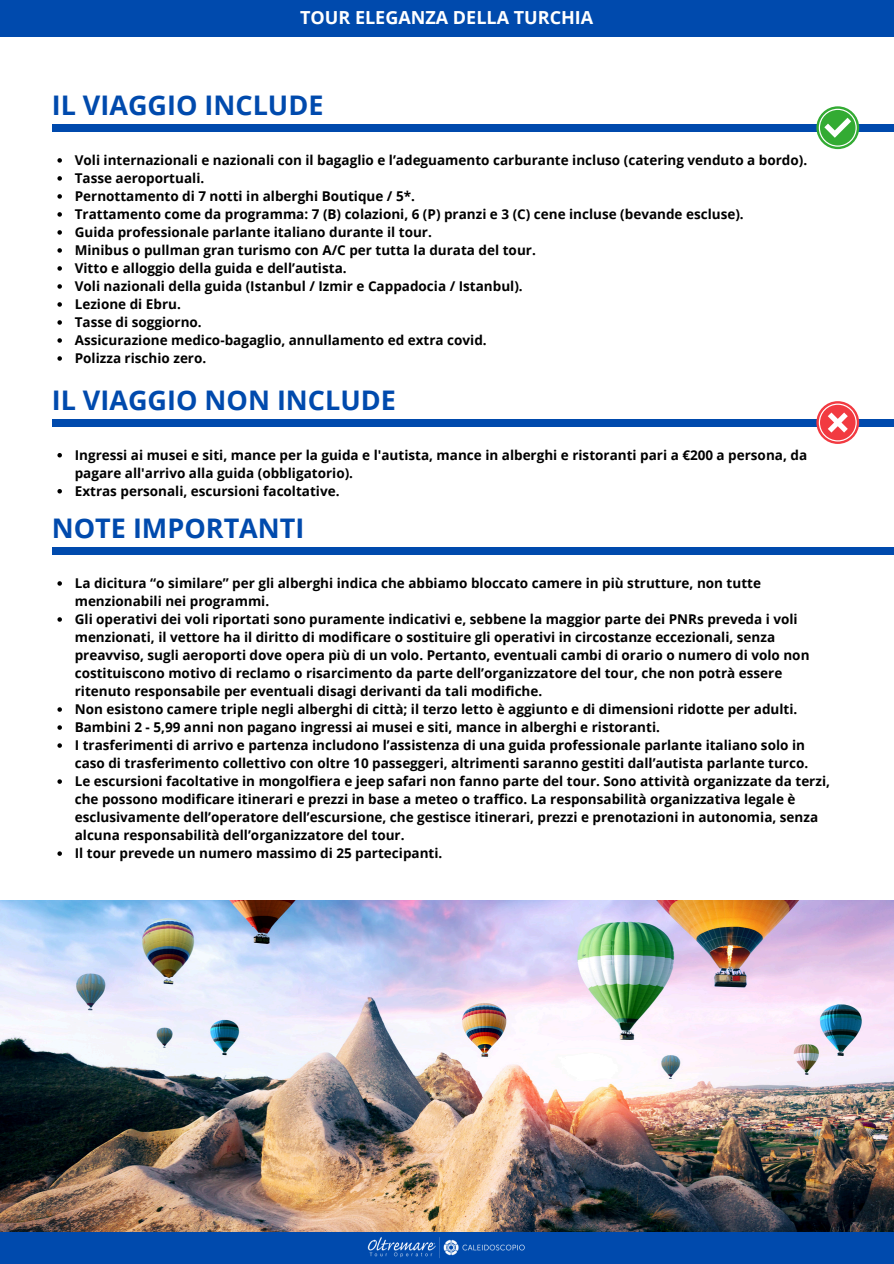
<style>
.page{position:relative;width:894px;height:1264px;background:#fff}
.page>*{position:absolute;margin:0;border:0;box-sizing:border-box;transform-origin:0 0}
.t1{font:700 27px "Open Sans";color:#004aad}
.t2{font:700 18px "Open Sans";color:#fff}
.t3{font:700 13.5px/18px "Open Sans";color:#000}
</style>
<div class="page">
<div style="left:52px;top:124px;width:841px;height:8px;background:#004aad"></div>
<div style="left:52px;top:419px;width:841px;height:7px;background:#004aad"></div>
<div style="left:52px;top:547px;width:841px;height:7px;background:#004aad"></div>
<svg style="left:816px;top:106px;width:42px;height:43px"></svg>
<svg style="left:818px;top:109px;width:38px;height:38px"></svg>
<svg style="left:816px;top:401px;width:42px;height:43px"></svg>
<svg style="left:818px;top:403px;width:38px;height:38px"></svg>
<div style="left:0;top:0;width:893px;height:37px;background:#004aad"></div>
<div style="left:0;top:1231px;width:893px;height:32px;background:#004aad"></div>
<img style="left:367px;top:1237px;width:158px;height:21px">
<svg style="left:57px;top:158px;width:5px;height:5px"></svg>
<svg style="left:57px;top:176px;width:5px;height:5px"></svg>
<svg style="left:57px;top:194px;width:5px;height:5px"></svg>
<svg style="left:57px;top:212px;width:5px;height:5px"></svg>
<svg style="left:57px;top:230px;width:5px;height:5px"></svg>
<svg style="left:57px;top:248px;width:5px;height:5px"></svg>
<svg style="left:57px;top:266px;width:5px;height:5px"></svg>
<svg style="left:57px;top:284px;width:5px;height:5px"></svg>
<svg style="left:57px;top:302px;width:5px;height:5px"></svg>
<svg style="left:57px;top:320px;width:5px;height:5px"></svg>
<svg style="left:57px;top:338px;width:5px;height:5px"></svg>
<svg style="left:57px;top:356px;width:5px;height:5px"></svg>
<svg style="left:57px;top:453px;width:5px;height:4px"></svg>
<svg style="left:57px;top:489px;width:5px;height:4px"></svg>
<svg style="left:57px;top:581px;width:5px;height:4px"></svg>
<svg style="left:57px;top:617px;width:5px;height:4px"></svg>
<svg style="left:57px;top:707px;width:5px;height:4px"></svg>
<svg style="left:57px;top:725px;width:5px;height:4px"></svg>
<svg style="left:57px;top:743px;width:5px;height:4px"></svg>
<svg style="left:57px;top:779px;width:5px;height:4px"></svg>
<svg style="left:57px;top:851px;width:5px;height:4px"></svg>
<img style="left:0;top:900px;width:893px;height:331px">
<p class="t2" style="left:300px;top:5px;width:294px">TOUR ELEGANZA DELLA TURCHIA</p>
<h2 class="t1" style="left:52px;top:86px;width:273px">IL VIAGGIO INCLUDE</h2>
<p class="t3" style="left:75px;top:151px;width:733px">Voli internazionali e nazionali con il bagaglio e l’adeguamento carburante incluso (catering venduto a bordo).</p>
<p class="t3" style="left:75px;top:169px;width:131px">Tasse aeroportuali.</p>
<p class="t3" style="left:75px;top:187px;width:341px">Pernottamento di 7 notti in alberghi Boutique / 5*.</p>
<p class="t3" style="left:75px;top:205px;width:670px">Trattamento come da programma: 7 (B) colazioni, 6 (P) pranzi e 3 (C) cene incluse (bevande escluse).</p>
<p class="t3" style="left:75px;top:223px;width:358px">Guida professionale parlante italiano durante il tour.</p>
<p class="t3" style="left:75px;top:241px;width:462px">Minibus o pullman gran turismo con A/C per tutta la durata del tour.</p>
<p class="t3" style="left:75px;top:259px;width:273px">Vitto e alloggio della guida e dell’autista.</p>
<p class="t3" style="left:75px;top:277px;width:449px">Voli nazionali della guida (Istanbul / Izmir e Cappadocia / Istanbul).</p>
<p class="t3" style="left:75px;top:295px;width:108px">Lezione di Ebru.</p>
<p class="t3" style="left:75px;top:313px;width:128px">Tasse di soggiorno.</p>
<p class="t3" style="left:75px;top:331px;width:413px">Assicurazione medico-bagaglio, annullamento ed extra covid.</p>
<p class="t3" style="left:75px;top:349px;width:133px">Polizza rischio zero.</p>
<h1 class="t1" style="left:52px;top:381px;width:345px">IL VIAGGIO NON INCLUDE</h1>
<h1 class="t3" style="left:75px;top:445px;width:733px">Ingressi ai musei e siti, mance per la guida e l'autista, mance in alberghi e ristoranti pari a €200 a persona, da pagare all'arrivo alla guida (obbligatorio).</h1>
<p class="t3" style="left:75px;top:481px;width:266px">Extras personali, escursioni facoltative.</p>
<p class="t1" style="left:52px;top:509px;width:254px">NOTE IMPORTANTI</p>
<p class="t3" style="left:75px;top:573px;width:687px">La dicitura “o similare” per gli alberghi indica che abbiamo bloccato camere in più strutture, non tutte menzionabili nei programmi.</p>
<p class="t3" style="left:75px;top:609px;width:736px">Gli operativi dei voli riportati sono puramente indicativi e, sebbene la maggior parte dei PNRs preveda i voli menzionati, il vettore ha il diritto di modificare o sostituire gli operativi in circostanze eccezionali, senza preavviso, sugli aeroporti dove opera più di un volo. Pertanto, eventuali cambi di orario o numero di volo non costituiscono motivo di reclamo o risarcimento da parte dell’organizzatore del tour, che non potrà essere ritenuto responsabile per eventuali disagi derivanti da tali modifiche.</p>
<h1 class="t3" style="left:75px;top:699px;width:724px">Non esistono camere triple negli alberghi di città; il terzo letto è aggiunto e di dimensioni ridotte per adulti.</h1>
<p class="t3" style="left:75px;top:717px;width:586px">Bambini 2 - 5,99 anni non pagano ingressi ai musei e siti, mance in alberghi e ristoranti.</p>
<p class="t3" style="left:75px;top:735px;width:734px">I trasferimenti di arrivo e partenza includono l’assistenza di una guida professionale parlante italiano solo in caso di trasferimento collettivo con oltre 10 passeggeri, altrimenti saranno gestiti dall’autista parlante turco.</p>
<p class="t3" style="left:75px;top:771px;width:756px">Le escursioni facoltative in mongolfiera e jeep safari non fanno parte del tour. Sono attività organizzate da terzi, che possono modificare itinerari e prezzi in base a meteo o traffico. La responsabilità organizzativa legale è esclusivamente dell’operatore dell’escursione, che gestisce itinerari, prezzi e prenotazioni in autonomia, senza alcuna responsabilità dell’organizzatore del tour.</p>
<p class="t3" style="left:75px;top:843px;width:369px">Il tour prevede un numero massimo di 25 partecipanti.</p>
</div>
